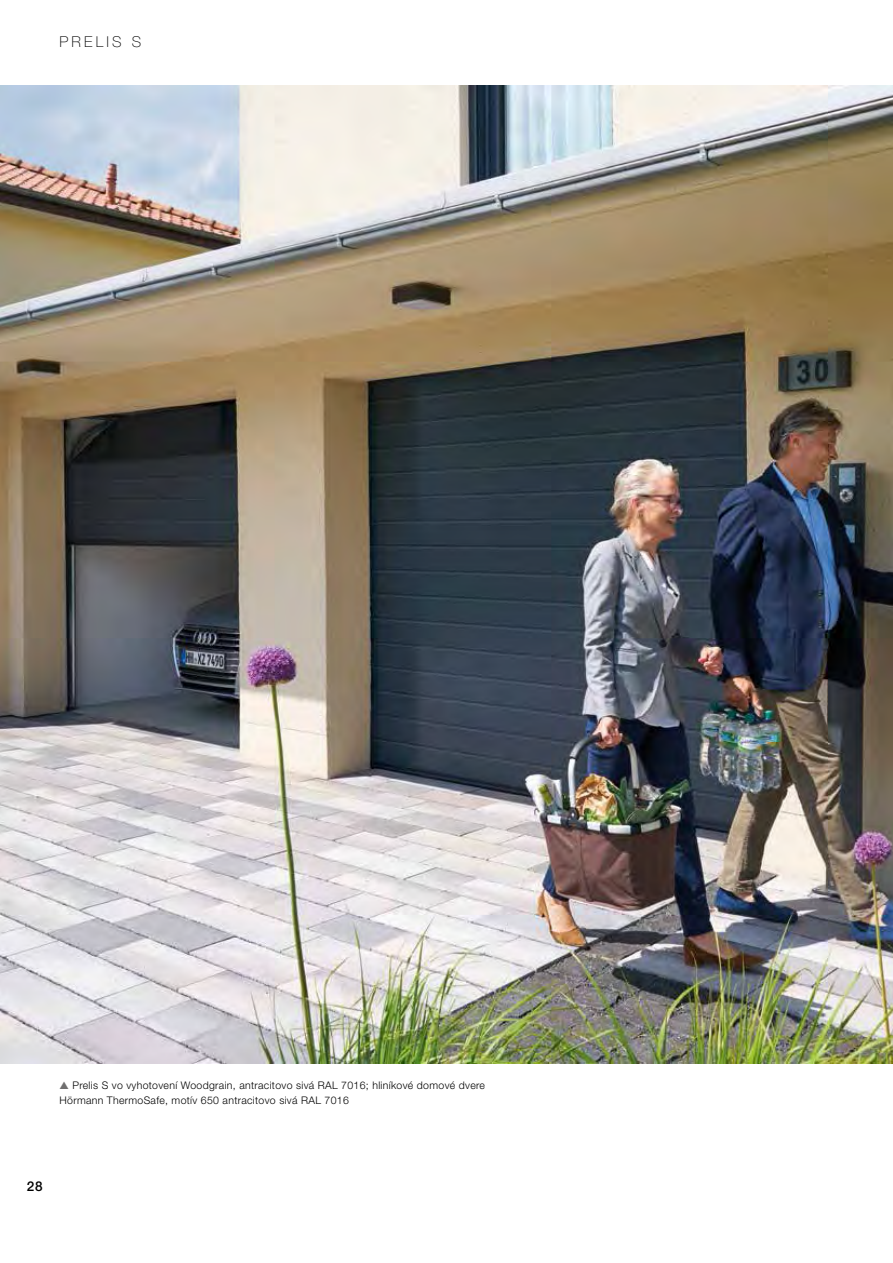
<style>
.page{position:relative;width:893px;height:1263px;background:#fff}
.page>*{position:absolute;margin:0;border:0;box-sizing:border-box;transform-origin:0 0}
.t1{font:100 15px "Hoermann Helvetica Neue";letter-spacing:.21em;color:#000}
.t2{font:500 13.5px "Hoermann Helvetica Neue";color:#000}
.t3{font:300 10.5px/14.9px "Hoermann Helvetica Neue";letter-spacing:.03em;color:#000}
.s1{color:#706f6f}
</style>
<div class="page">
<img style="left:0;top:85px;width:893px;height:978px">
<h1 class="t1" style="left:60px;top:31px;width:83px">PRELIS S</h1>
<p class="t3" style="left:60px;top:1077px;width:427px"><span class="s1">▲</span> Prelis S vo vyhotovení Woodgrain, antracitovo sivá RAL 7016; hliníkové domové dvere<br>Hörmann ThermoSafe, motív 650 antracitovo sivá RAL 7016</p>
<p class="t2" style="left:27px;top:1176px;width:17px">28</p>
</div>
